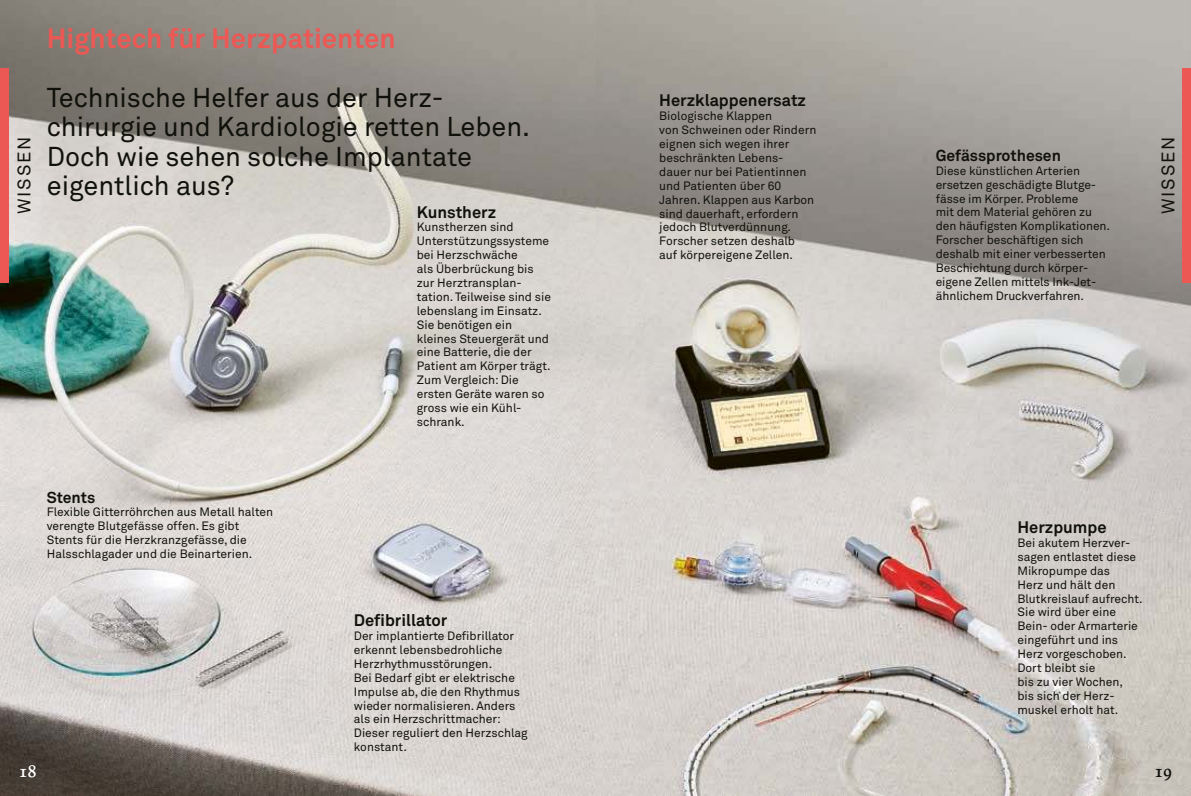
<style>
.page{position:relative;width:1191px;height:796px;background:#fff}
.page>*{position:absolute;margin:0;border:0;box-sizing:border-box;transform-origin:0 0}
.t1{font:700 27.6px "Akkurat Office";color:#ec5955}
.t2{font:27px/29.2px "Akkurat Office";color:#11110c}
.t3{font:18px "Akkurat Office";letter-spacing:.1em;color:#11110c}
.t4{font:600 18px "Proforma";color:#11110c}
.t5{font:600 18px "Proforma";color:#fff}
.t6{font:700 16.5px "Akkurat Office";color:#11110c}
.t7{font:700 15.75px "Akkurat Office";color:#11110c}
.t8{font:12px/13.8px "Akkurat Office";color:#11110c}
</style>
<div class="page">
<img style="left:596px;top:0;width:595px;height:795px">
<img style="left:0;top:0;width:596px;height:795px">
<div style="left:0;top:68px;width:9px;height:214px;background:#ec5955"></div>
<div style="left:1182px;top:68px;width:9px;height:214px;background:#ec5955"></div>
<h1 class="t1" style="left:47px;top:22px;width:350px">Hightech für Herzpatienten</h1>
<h2 class="t2" style="left:47px;top:84px;width:485px">Technische Helfer aus der Herz&shy;chirurgie und Kardiologie retten Leben.<br>Doch wie sehen solche Implantate eigentlich aus?</h2>
<h3 class="t6" style="left:659px;top:90px;width:148px">Herzklappenersatz</h3>
<p class="t8" style="left:659px;top:109px;width:159px">Biologische Klappen<br>von Schweinen oder Rindern eignen sich wegen ihrer beschränkten Lebens&shy;dauer nur bei Patientinnen und Patienten über 60<br>Jahren. Klappen aus Karbon sind dauerhaft, erfordern jedoch Blutverdünnung.<br>Forscher setzen deshalb<br>auf körpereigene Zellen.</p>
<h3 class="t3" style="left:14px;top:214px;width:79px;rotate:-90deg">WISSEN</h3>
<h3 class="t3" style="left:1157px;top:214px;width:79px;rotate:-90deg">WISSEN</h3>
<h3 class="t7" style="left:935px;top:146px;width:127px">Gefäss prothesen</h3>
<p class="t8" style="left:935px;top:164px;width:176px">Diese künstlichen Arterien ersetzen geschädigte Blutge&shy;fässe im Körper. Probleme<br>mit dem Material gehören zu den häufigsten Komplikationen.<br>Forscher beschäftigen sich deshalb mit einer verbesserten<br>Beschichtung durch körper - eigene Zellen mittels Ink-Jet&shy;ähnlichem Druckver fahren.</p>
<h3 class="t6" style="left:417px;top:201px;width:81px">Kunstherz</h3>
<p class="t8" style="left:417px;top:220px;width:136px">Kunstherzen sind<br>Unterstützungssysteme bei Herzschwäche<br>als Überbrückung bis zur Herztransplan&shy;tation. Teilweise sind sie lebenslang im Einsatz.<br>Sie benötigen ein kleines Steuergerät und eine Batterie, die der<br>Patient am Körper trägt.<br>Zum Vergleich: Die ersten Geräte waren so gross wie ein Kühl&shy;schrank.</p>
<h3 class="t7" style="left:47px;top:487px;width:50px">Stents</h3>
<p class="t8" style="left:47px;top:505px;width:228px">Flexible Gitterröhrchen aus Metall halten verengte Blutgefässe offen. Es gibt Stents für die Herzkranz gefässe, die Halsschlagader und die Beinarterien.</p>
<h3 class="t5" style="left:19px;top:763px;width:19px">18</h3>
<h3 class="t6" style="left:354px;top:610px;width:95px">Defibrillator</h3>
<p class="t8" style="left:354px;top:629px;width:175px">Der implantierte Defibrillator erkennt lebensbedrohliche<br>Herzrhythmusstörungen.<br>Bei Bedarf gibt er elektrische<br>Impulse ab, die den Rhythmus wieder normalisieren. Anders als ein Herzschrittmacher:<br>Dieser reguliert den Herzschlag konstant.</p>
<h3 class="t6" style="left:1017px;top:517px;width:91px">Herzpumpe</h3>
<p class="t8" style="left:1017px;top:536px;width:127px">Bei akutem Herzver&shy;sagen entlastet diese<br>Mikropumpe das<br>Herz und hält den<br>Blut kreislauf aufrecht.<br>Sie wird über eine<br>Bein- oder Armarterie eingeführt und ins<br>Herz vorgeschoben.<br>Dort bleibt sie<br>bis zu vier Wochen,<br>bis sich der Herz - muskel erholt hat.</p>
<h3 class="t4" style="left:1154px;top:763px;width:19px">19</h3>
</div>
